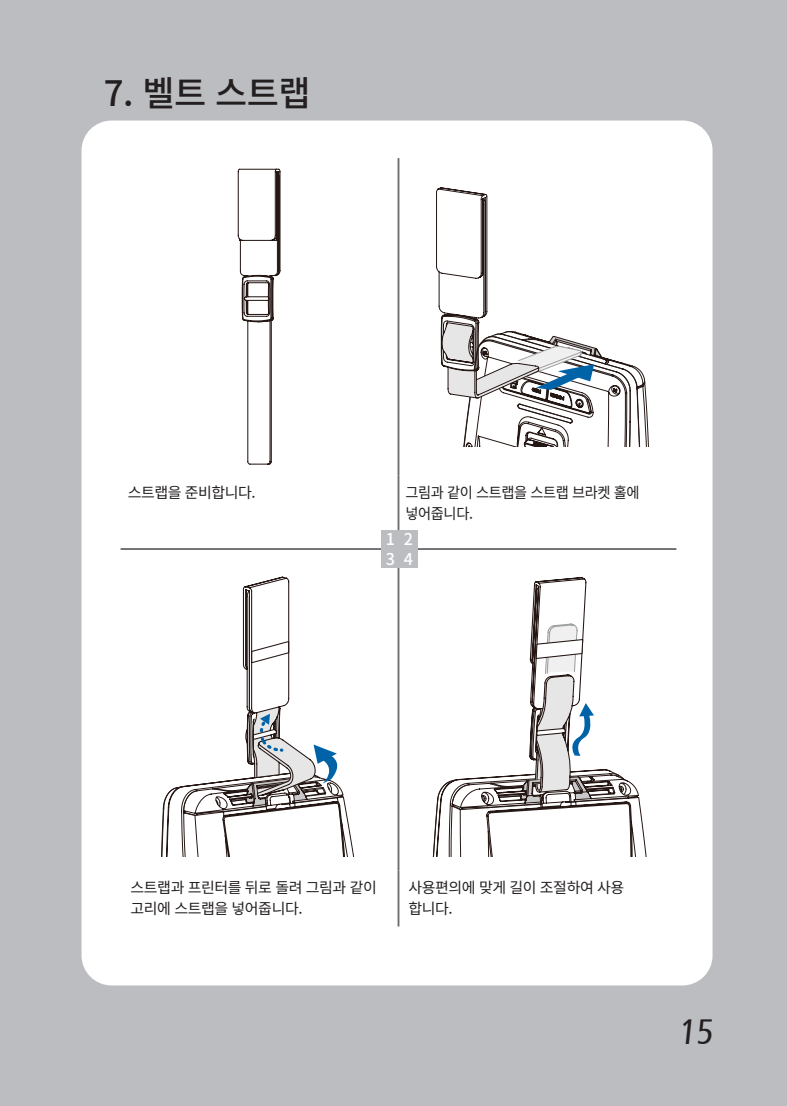
<style>
.page{position:relative;width:787px;height:1106px;background:#fff}
.page>*{position:absolute;margin:0;border:0;box-sizing:border-box;transform-origin:0 0}
.t1{font:500 35px "Noto Sans CJ Kkr";color:#231f20}
.t2{font:condensed 35px "Frutiger";color:#231f20}
.t3{font:500 16.25px/20.5px "Noto Sans CJ Kkr";color:#fff}
.t4{font:15px/21px "Noto Sans CJ Kkr";letter-spacing:-.03em;color:#231f20}
.t5{font:15px/21px "Noto Sans CJ Kkr";letter-spacing:-.03em;color:#231f20;scale:.95 1}
</style>
<div class="page">
<div style="left:0;top:0;width:21px;height:1106px;background:#bcbdc0"></div>
<div style="left:21px;top:0;width:766px;height:1106px;background:#bcbdc0"></div>
<div style="left:81px;top:120px;width:631px;height:865px;background:#fff;border-radius:30px"></div>
<hr style="left:398px;top:548px;width:278px;height:2px;background:#6c6d70">
<hr style="left:397px;top:550px;width:2px;height:320px;background:#6c6d70">
<hr style="left:397px;top:870px;width:2px;height:56px;background:#6c6d70">
<hr style="left:397px;top:158px;width:2px;height:317px;background:#6c6d70">
<hr style="left:397px;top:475px;width:2px;height:73px;background:#6c6d70">
<hr style="left:121px;top:548px;width:277px;height:2px;background:#6c6d70">
<svg style="left:237px;top:168px;width:44px;height:297px"></svg>
<svg style="left:436px;top:187px;width:213px;height:259px"></svg>
<svg style="left:161px;top:576px;width:193px;height:280px"></svg>
<svg style="left:432px;top:577px;width:215px;height:279px"></svg>
<div style="left:381px;top:530px;width:36px;height:38px;background:#bcbdc0"></div>
<h1 class="t1" style="left:104px;top:73px;width:208px">7. 벨트 스트랩</h1>
<p class="t4" style="left:128px;top:482px;width:130px">스트랩을 준비합니다.</p>
<p class="t5" style="left:405px;top:482px;width:248px">그림과 같이 스트랩을 스트랩 브라켓 홀에 넣어줍니다.</p>
<p class="t3" style="left:386px;top:529px;width:29px">1 2<br>3 4</p>
<p class="t4" style="left:131px;top:877px;width:248px">스트랩과 프린터를 뒤로 돌려 그림과 같이 고리에 스트랩을 넣어줍니다.</p>
<p class="t4" style="left:408px;top:877px;width:217px">사용편의에 맞게 길이 조절하여 사용 합니다.</p>
<h1 class="t2" style="left:679px;top:1011px;width:39px">15</h1>
</div>
